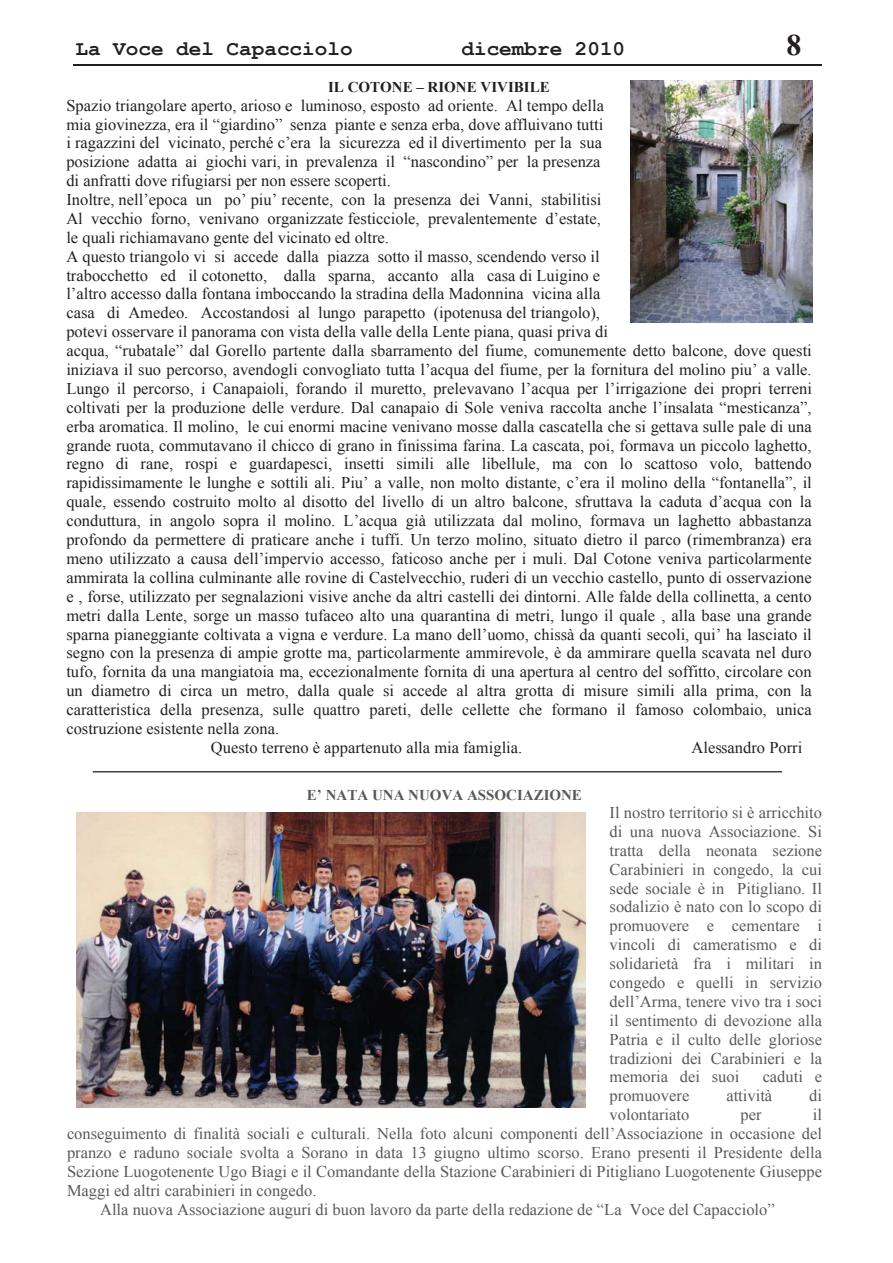
<style>
.page{position:relative;width:893px;height:1263px;background:#fff}
.page>*{position:absolute;margin:0;border:0;box-sizing:border-box;transform-origin:0 0}
.t1{font:700 29.85px "Times New Roman";color:#231f20}
.t2{font:700 20.85px "Courier New";color:#231f20}
.t3{font:16.35px "Times New Roman";color:#231f20}
.t4{font:16.35px/18.9px "Times New Roman";color:#58595b;text-align:justify}
.t5{font:700 15px "Times New Roman";color:#58595b}
.t6{font:700 15px "Times New Roman";color:#231f20}
</style>
<div class="page">
<hr style="left:73px;top:64px;width:749px;height:1px;background:#231f20">
<img style="left:77px;top:812px;width:508px;height:296px">
<hr style="left:93px;top:771px;width:689px;height:1px;background:#010202">
<img style="left:630px;top:81px;width:182px;height:241px">
<p class="t2" style="left:75px;top:37px;width:279px">La Voce del Capacciolo</p>
<p class="t2" style="left:461px;top:37px;width:165px">dicembre 2010</p>
<h1 class="t1" style="left:786px;top:28px;width:16px">8</h1>
<p class="t6" style="left:328px;top:79px;width:223px">IL COTONE – RIONE VIVIBILE</p>
<p class="t3" style="left:66px;top:96px;width:539px">Spazio triangolare aperto, arioso e luminoso, esposto ad oriente. Al tempo della</p>
<p class="t3" style="left:66px;top:115px;width:538px">mia giovinezza, era il “giardino” senza piante e senza erba, dove affluivano tutti</p>
<p class="t3" style="left:66px;top:134px;width:537px">i ragazzini del vicinato, perché c’era la sicurezza ed il divertimento per la sua</p>
<p class="t3" style="left:66px;top:153px;width:536px">posizione adatta ai giochi vari, in prevalenza il “nascondino” per la presenza</p>
<p class="t3" style="left:66px;top:172px;width:326px">di anfratti dove rifugiarsi per non essere scoperti.</p>
<p class="t3" style="left:66px;top:190px;width:537px">Inoltre, nell’epoca un po’ piu’ recente, con la presenza dei Vanni, stabilitisi</p>
<p class="t3" style="left:66px;top:209px;width:536px">Al vecchio forno, venivano organizzate festicciole, prevalentemente d’estate,</p>
<p class="t3" style="left:66px;top:228px;width:324px">le quali richiamavano gente del vicinato ed oltre.</p>
<p class="t3" style="left:66px;top:247px;width:535px">A questo triangolo vi si accede dalla piazza sotto il masso, scendendo verso il</p>
<p class="t3" style="left:66px;top:266px;width:535px">trabocchetto ed il cotonetto, dalla sparna, accanto alla casa di Luigino e</p>
<p class="t3" style="left:66px;top:285px;width:535px">l’altro accesso dalla fontana imboccando la stradina della Madonnina vicina alla</p>
<p class="t3" style="left:66px;top:304px;width:535px">casa di Amedeo. Accostandosi al lungo parapetto (ipotenusa del triangolo),</p>
<p class="t3" style="left:66px;top:323px;width:543px">potevi osservare il panorama con vista della valle della Lente piana, quasi priva di</p>
<p class="t3" style="left:66px;top:342px;width:747px">acqua, “rubatale” dal Gorello partente dalla sbarramento del fiume, comunemente detto balcone, dove questi</p>
<p class="t3" style="left:66px;top:360px;width:747px">iniziava il suo percorso, avendogli convogliato tutta l’acqua del fiume, per la fornitura del molino piu’ a valle.</p>
<p class="t3" style="left:66px;top:379px;width:747px">Lungo il percorso, i Canapaioli, forando il muretto, prelevavano l’acqua per l’irrigazione dei propri terreni</p>
<p class="t3" style="left:66px;top:398px;width:747px">coltivati per la produzione delle verdure. Dal canapaio di Sole veniva raccolta anche l’insalata “mesticanza”,</p>
<p class="t3" style="left:66px;top:417px;width:747px">erba aromatica. Il molino, le cui enormi macine venivano mosse dalla cascatella che si gettava sulle pale di una</p>
<p class="t3" style="left:66px;top:436px;width:747px">grande ruota, commutavano il chicco di grano in finissima farina. La cascata, poi, formava un piccolo laghetto,</p>
<p class="t3" style="left:66px;top:455px;width:747px">regno di rane, rospi e guardapesci, insetti simili alle libellule, ma con lo scattoso volo, battendo</p>
<p class="t3" style="left:66px;top:474px;width:747px">rapidissimamente le lunghe e sottili ali. Piu’ a valle, non molto distante, c’era il molino della “fontanella”, il</p>
<p class="t3" style="left:66px;top:493px;width:747px">quale, essendo costruito molto al disotto del livello di un altro balcone, sfruttava la caduta d’acqua con la</p>
<p class="t3" style="left:66px;top:512px;width:747px">conduttura, in angolo sopra il molino. L’acqua già utilizzata dal molino, formava un laghetto abbastanza</p>
<p class="t3" style="left:66px;top:531px;width:747px">profondo da permettere di praticare anche i tuffi. Un terzo molino, situato dietro il parco (rimembranza) era</p>
<p class="t3" style="left:66px;top:549px;width:747px">meno utilizzato a causa dell’impervio accesso, faticoso anche per i muli. Dal Cotone veniva particolarmente</p>
<p class="t3" style="left:66px;top:568px;width:747px">ammirata la collina culminante alle rovine di Castelvecchio, ruderi di un vecchio castello, punto di osservazione</p>
<p class="t3" style="left:66px;top:587px;width:747px">e , forse, utilizzato per segnalazioni visive anche da altri castelli dei dintorni. Alle falde della collinetta, a cento</p>
<p class="t3" style="left:66px;top:606px;width:747px">metri dalla Lente, sorge un masso tufaceo alto una quarantina di metri, lungo il quale , alla base una grande</p>
<p class="t3" style="left:66px;top:625px;width:747px">sparna pianeggiante coltivata a vigna e verdure. La mano dell’uomo, chissà da quanti secoli, qui’ ha lasciato il</p>
<p class="t3" style="left:66px;top:644px;width:747px">segno con la presenza di ampie grotte ma, particolarmente ammirevole, è da ammirare quella scavata nel duro</p>
<p class="t3" style="left:66px;top:663px;width:747px">tufo, fornita da una mangiatoia ma, eccezionalmente fornita di una apertura al centro del soffitto, circolare con</p>
<p class="t3" style="left:66px;top:682px;width:747px">un diametro di circa un metro, dalla quale si accede al altra grotta di misure simili alla prima, con la</p>
<p class="t3" style="left:66px;top:701px;width:747px">caratteristica della presenza, sulle quattro pareti, delle cellette che formano il famoso colombaio, unica</p>
<p class="t3" style="left:66px;top:719px;width:214px">costruzione esistente nella zona.</p>
<p class="t3" style="left:211px;top:738px;width:313px">Questo terreno è appartenuto alla mia famiglia.</p>
<p class="t3" style="left:691px;top:738px;width:112px">Alessandro Porri</p>
<p class="t5" style="left:307px;top:786px;width:277px">E’ NATA UNA NUOVA ASSOCIAZIONE</p>
<p class="t4" style="left:610px;top:803px;width:214px">Il nostro territorio si è arricchito di una nuova Associazione. Si tratta della neonata sezione Carabinieri in congedo, la cui sede sociale è in Pitigliano. Il sodalizio è nato con lo scopo di promuovere e cementare i vincoli di cameratismo e di solidarietà fra i militari in congedo e quelli in servizio dell’Arma, tenere vivo tra i soci il sentimento di devozione alla Patria e il culto delle gloriose tradizioni dei Carabinieri e la memoria dei suoi</p>
<p class="t4" style="left:763px;top:1067px;width:61px">caduti e</p>
<p class="t4" style="left:610px;top:1086px;width:81px">promuovere</p>
<p class="t4" style="left:726px;top:1086px;width:47px">attività</p>
<p class="t4" style="left:809px;top:1086px;width:14px">di</p>
<p class="t4" style="left:610px;top:1105px;width:81px">volontariato</p>
<p class="t4" style="left:740px;top:1105px;width:23px">per</p>
<p class="t4" style="left:813px;top:1105px;width:11px">il</p>
<p class="t4" style="left:67px;top:1124px;width:756px">conseguimento di finalità sociali e culturali. Nella foto alcuni componenti dell’Associazione in occasione del</p>
<p class="t4" style="left:67px;top:1143px;width:756px">pranzo e raduno sociale svolta a Sorano in data 13 giugno ultimo scorso. Erano presenti il Presidente della</p>
<p class="t4" style="left:67px;top:1162px;width:757px">Sezione Luogotenente Ugo Biagi e il Comandante della Stazione Carabinieri di Pitigliano Luogotenente Giuseppe</p>
<p class="t4" style="left:67px;top:1181px;width:251px">Maggi ed altri carabinieri in congedo.</p>
<p class="t4" style="left:100px;top:1200px;width:676px">Alla nuova Associazione auguri di buon lavoro da parte della redazione de “La Voce del Capacciolo”</p>
</div>
